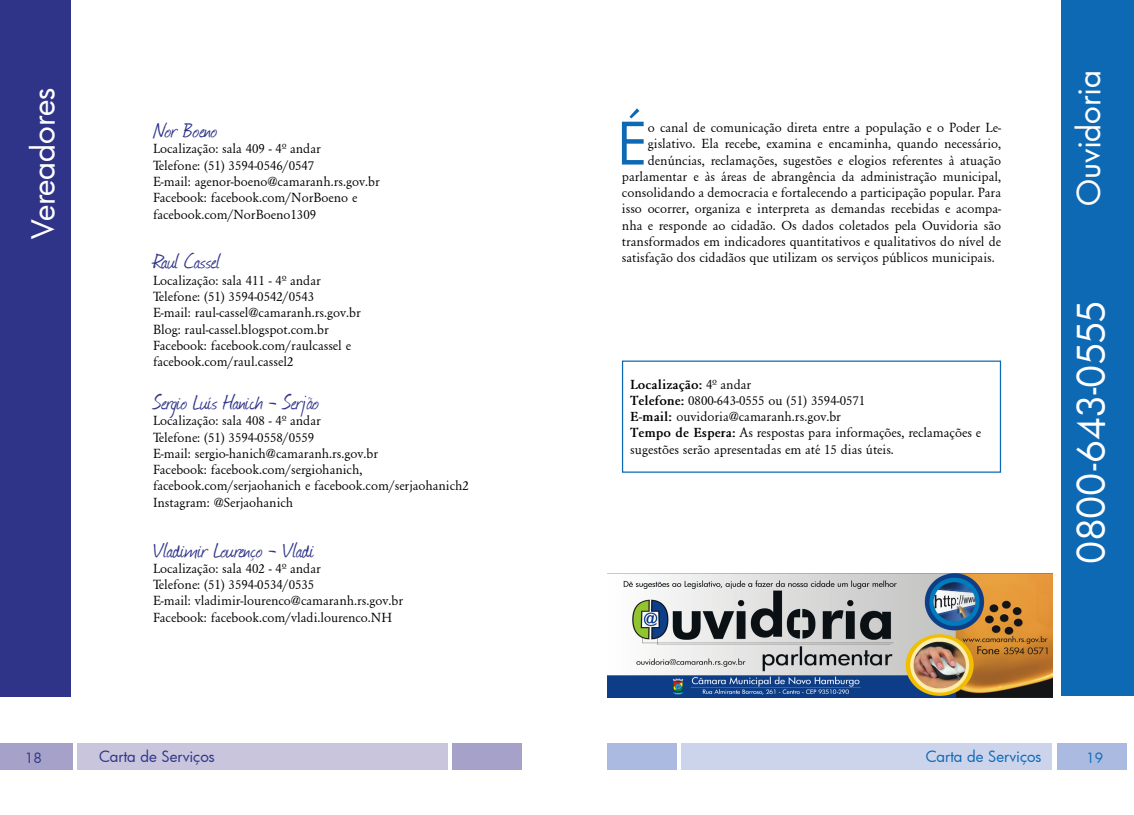
<style>
.page{position:relative;width:1134px;height:815px;background:#fff}
.page>*{position:absolute;margin:0;border:0;box-sizing:border-box;transform-origin:0 0}
.t1{font:56.88px "Futura";color:#0e69b4}
.t2{font:37.5px "Futura";letter-spacing:-.015em;color:#fff}
.t3{font:31.25px "Futura";letter-spacing:-.005em;color:#fff}
.t4{font:25px "Journal";color:#2f3489}
.t5{font:15px "Futura";color:#2f3489}
.t6{font:15px "Futura";color:#0e69b4}
.t7{font:13.75px/16.2px "Garamond";color:#000}
.t8{font:13.75px "Futura";color:#2f3489}
.t9{font:13.75px "Futura";color:#0e69b4}
.s1{color:#000}
.s2{font-weight:700}
</style>
<div class="page">
<div style="left:1061px;top:0;width:73px;height:696px;background:#0e69b4"></div>
<div style="left:0;top:0;width:70px;height:697px;background:#2f3489"></div>
<div style="left:77px;top:744px;width:371px;height:26px;background:#c8c5dd"></div>
<div style="left:453px;top:744px;width:69px;height:26px;background:#a6a1c8"></div>
<div style="left:0;top:744px;width:73px;height:26px;background:#a6a1c8"></div>
<div style="left:681px;top:743px;width:371px;height:26px;background:#ccd4ec"></div>
<div style="left:1057px;top:743px;width:69px;height:26px;background:#abbae0"></div>
<div style="left:608px;top:743px;width:69px;height:26px;background:#abbae0"></div>
<div style="left:622px;top:361px;width:379px;height:112px;border:1px solid #0e69b4"></div>
<img style="left:607px;top:574px;width:445px;height:124px">
<h3 class="t3" style="left:22px;top:239px;width:153px;rotate:-90deg">Vereadores</h3>
<h3 class="t4" style="left:153px;top:113px;width:66px">Nor Boeno</h3>
<p class="t7" style="left:153px;top:141px;width:228px">Localização: sala 409 - 4ª andar<br>Telefone: (51) 3594-0546/0547<br>E-mail: agenor-boeno@camaranh.rs.gov.br Facebook: facebook.com/NorBoeno e facebook.com/NorBoeno1309</p>
<h3 class="t4" style="left:153px;top:245px;width:69px">Raul Cassel</h3>
<p class="t7" style="left:153px;top:272px;width:209px">Localização: sala 411 - 4ª andar Telefone: (51) 3594-0542/0543<br>E-mail: raul-cassel@camaranh.rs.gov.br Blog: raul-cassel.blogspot.com.br Facebook: facebook.com/raulcassel e facebook.com/raul.cassel2</p>
<h3 class="t4" style="left:153px;top:385px;width:167px">Sergio Luís Hanich - Serjão</h3>
<p class="t7" style="left:153px;top:413px;width:317px">Localização: sala 408 - 4ª andar<br>Telefone: (51) 3594-0558/0559<br>E-mail: sergio-hanich@camaranh.rs.gov.br<br>Facebook: facebook.com/sergiohanich, facebook.com/serjaohanich e facebook.com/serjaohanich2<br>Instagram: @Serjaohanich</p>
<h3 class="t4" style="left:153px;top:533px;width:163px">Vladimir Lourenço - Vladi</h3>
<p class="t7" style="left:153px;top:560px;width:252px">Localização: sala 402 - 4ª andar<br>Telefone: (51) 3594-0534/0535<br>E-mail: vladimir-lourenco@camaranh.rs.gov.br Facebook: facebook.com/vladi.lourenco.NH</p>
<p class="t8" style="left:25px;top:749px;width:38px">18 <span class="s1">18</span></p>
<p class="t5" style="left:99px;top:747px;width:117px">Carta de Serviços</p>
<h1 class="t1" style="left:617px;top:105px;width:32px">É</h1>
<p class="t7" style="left:648px;top:120px;width:355px">o canal de comunicação direta entre a população e o Poder Le-</p>
<p class="t7" style="left:648px;top:136px;width:355px">gislativo. Ela recebe, examina e encaminha, quando necessário,</p>
<p class="t7" style="left:648px;top:152px;width:355px">denúncias, reclamações, sugestões e elogios referentes à atuação</p>
<p class="t7" style="left:622px;top:168px;width:381px">parlamentar e às áreas de abrangência da administração municipal,</p>
<p class="t7" style="left:622px;top:185px;width:381px">consolidando a democracia e fortalecendo a participação popular. Para</p>
<p class="t7" style="left:622px;top:201px;width:381px">isso ocorrer, organiza e interpreta as demandas recebidas e acompa-</p>
<p class="t7" style="left:622px;top:217px;width:381px">nha e responde ao cidadão. Os dados coletados pela Ouvidoria são</p>
<p class="t7" style="left:622px;top:233px;width:381px">transformados em indicadores quantitativos e qualitativos do nível de</p>
<p class="t7" style="left:622px;top:250px;width:374px">satisfação dos cidadãos que utilizam os serviços públicos municipais.</p>
<p class="t7" style="left:630px;top:376px;width:352px"><span class="s2">Localização:</span> 4ª andar<br><span class="s2">Telefone:</span> 0800-643-0555 ou (51) 3594-0571<br><span class="s2">E-mail:</span> ouvidoria@camaranh.rs.gov.br<br><span class="s2">Tempo de Espera:</span> As respostas para informações, reclamações e sugestões serão apresentadas em até 15 dias úteis.</p>
<h3 class="t3" style="left:1068px;top:206px;width:137px;rotate:-90deg">Ouvidoria</h3>
<h2 class="t2" style="left:1066px;top:564px;width:266px;rotate:-90deg">0800-643-0555</h2>
<p class="t6" style="left:926px;top:746px;width:117px">Carta de Serviços</p>
<p class="t9" style="left:1086px;top:749px;width:18px">19</p>
</div>
